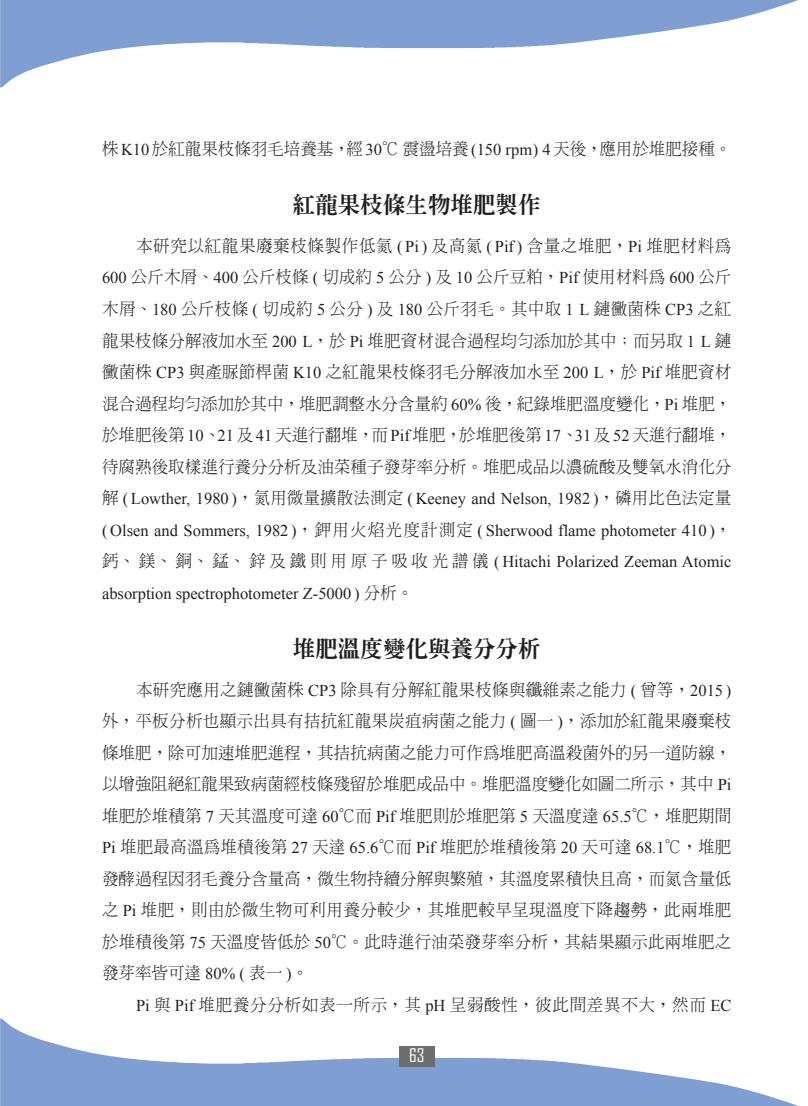
<style>
.page{position:relative;width:808px;height:1106px;background:#fff}
.page>*{position:absolute;margin:0;border:0;box-sizing:border-box;transform-origin:0 0}
.t1{font:800 22.5px "Inn Ming";color:#231f20}
.t2{font:18px "Agency FB";color:#fff}
.t3{font:16.5px/31.5px "AR Ming B5 Light E Ten B5 H";letter-spacing:.005em;color:#231f20;text-align:justify}
.t4{font:16.5px/31.5px "Times New Roman";color:#231f20;text-align:justify}
.t5{font:16.5px "AR Ming B5 Light E Ten B5 H";letter-spacing:.045em;color:#231f20}
.s1{font-family:"Times New Roman"}
.s2{font-family:"P Ming Li U"}
.s3{font-family:"AR Ming B5 Light E Ten B5 H"}
</style>
<div class="page">
<img style="left:0;top:1018px;width:798px;height:88px">
<div style="left:399px;top:1046px;width:35px;height:21px;background:#6d6e70"></div>
<img style="left:0;top:0;width:798px;height:88px">
<p class="t3" style="left:102px;top:135px;width:631px">株<span class="s1">K10</span>於紅龍果枝條羽毛培養基，經<span class="s1">30</span>℃ 震盪培養<span class="s1">(150 rpm ) 4</span>天後，應用於堆肥接種。</p>
<h1 class="t1" style="left:293px;top:193px;width:249px">紅龍果枝條生物堆肥製作</h1>
<p class="t3" style="left:102px;top:232px;width:631px;text-indent:34px">本研究以紅龍果廢棄枝條製作低氮 <span class="s1">( Pi )</span> 及高氮 <span class="s1">( Pif )</span> 含量之堆肥，<span class="s1">Pi</span> 堆肥材料為<span class="s1">600</span> 公斤木屑、<span class="s1">400</span> 公斤枝條 <span class="s1">(</span> 切成約 <span class="s1">5</span> 公分 <span class="s1">)</span> 及 <span class="s1">10</span> 公斤豆粕，<span class="s1">Pif</span> 使用材料為 <span class="s1">600</span> 公斤木屑、<span class="s1">180</span> 公斤枝條 <span class="s1">(</span> 切成約 <span class="s1">5</span> 公分 <span class="s1">)</span> 及 <span class="s1">180</span> 公斤羽毛。其中取 <span class="s1">1 L</span> 鏈黴菌株 <span class="s1">CP3</span> 之紅龍果枝條分解液加水至 <span class="s1">200 L</span>，於 <span class="s1">Pi</span> 堆肥資材混合過程均勻添加於其中；而另取 <span class="s1">1 L</span> 鏈黴菌株 <span class="s1">CP3</span> 與產<span class="s2">脲</span>節桿菌 <span class="s1">K10</span> 之紅龍果枝條羽毛分解液加水至 <span class="s1">200 L</span>，於 <span class="s1">Pif</span> 堆肥資材混合過程均勻添加於其中，堆肥調整水分含量約 <span class="s1">60%</span> 後，紀錄堆肥溫度變化，<span class="s1">Pi</span> 堆肥，於堆肥後第 <span class="s1">10</span>、<span class="s1">21</span> 及 <span class="s1">41</span> 天進行翻堆，而 <span class="s1">Pif</span>堆肥，於堆肥後第 <span class="s1">17</span>、<span class="s1">31</span> 及 <span class="s1">52</span> 天進行翻堆，待腐熟後取樣進行養分分析及油菜種子發芽率分析。堆肥成品以濃硫酸及雙氧水消化分</p>
<p class="t4" style="left:102px;top:483px;width:631px"><span class="s3">解</span> ( Lowther, 1980 )<span class="s3">，氮用微量擴散法測定</span> ( Keeney and Nelson, 1982 )<span class="s3">，磷用比色法定量</span>( Olsen and Sommers, 1982 )<span class="s3">，鉀用火焰光度計測定</span> ( Sherwood flame photometer 410 )<span class="s3">，鈣、鎂、銅、錳、鋅及鐵則用原子吸收光譜儀</span> ( Hitachi Polarized Zeeman Atomic absorption spectrophotometer Z-5000 ) <span class="s3">分析。</span></p>
<h1 class="t1" style="left:293px;top:637px;width:249px">堆肥溫度變化與養分分析</h1>
<p class="t3" style="left:102px;top:676px;width:631px;text-indent:34px">本研究應用之鏈黴菌株 <span class="s1">CP3</span> 除具有分解紅龍果枝條與纖維素之能力 <span class="s1">(</span> 曾等，<span class="s1">2015 )</span>外，平板分析也顯示出具有拮抗紅龍果炭疽病菌之能力 <span class="s1">(</span> 圖一 <span class="s1">)</span>，添加於紅龍果廢棄枝條堆肥，除可加速堆肥進程，其拮抗病菌之能力可作為堆肥高溫殺菌外的另一道防線，以增強阻絕紅龍果致病菌經枝條殘留於堆肥成品中。堆肥溫度變化如圖二所示，其中 <span class="s1">Pi</span>堆肥於堆積第 <span class="s1">7</span> 天其溫度可達 <span class="s1">60</span>℃而 <span class="s1">Pif</span> 堆肥則於堆肥第 <span class="s1">5</span> 天溫度達 <span class="s1">65.5</span>℃，堆肥期間<span class="s1">Pi</span> 堆肥最高溫為堆積後第 <span class="s1">27</span> 天達 <span class="s1">65.6</span>℃而 <span class="s1">Pif</span> 堆肥於堆積後第 <span class="s1">20</span> 天可達 <span class="s1">68.1</span>℃，堆肥發酵過程因羽毛養分含量高，微生物持續分解與繁殖，其溫度累積快且高，而氮含量低之 <span class="s1">Pi</span> 堆肥，則由於微生物可利用養分較少，其堆肥較早呈現溫度下降趨勢，此兩堆肥於堆積後第 <span class="s1">75</span> 天溫度皆低於 <span class="s1">50</span>℃。此時進行油菜發芽率分析，其結果顯示此兩堆肥之發芽率皆可達 <span class="s1">80% (</span> 表一 <span class="s1">)</span>。</p>
<p class="t5" style="left:136px;top:998px;width:597px"><span class="s1">Pi</span> 與 <span class="s1">Pif</span> 堆肥養分分析如表一所示，其 <span class="s1">pH</span> 呈弱酸性，彼此間差異不大，然而 <span class="s1">EC</span></p>
<p class="t2" style="left:409px;top:1044px;width:17px">63</p>
</div>
